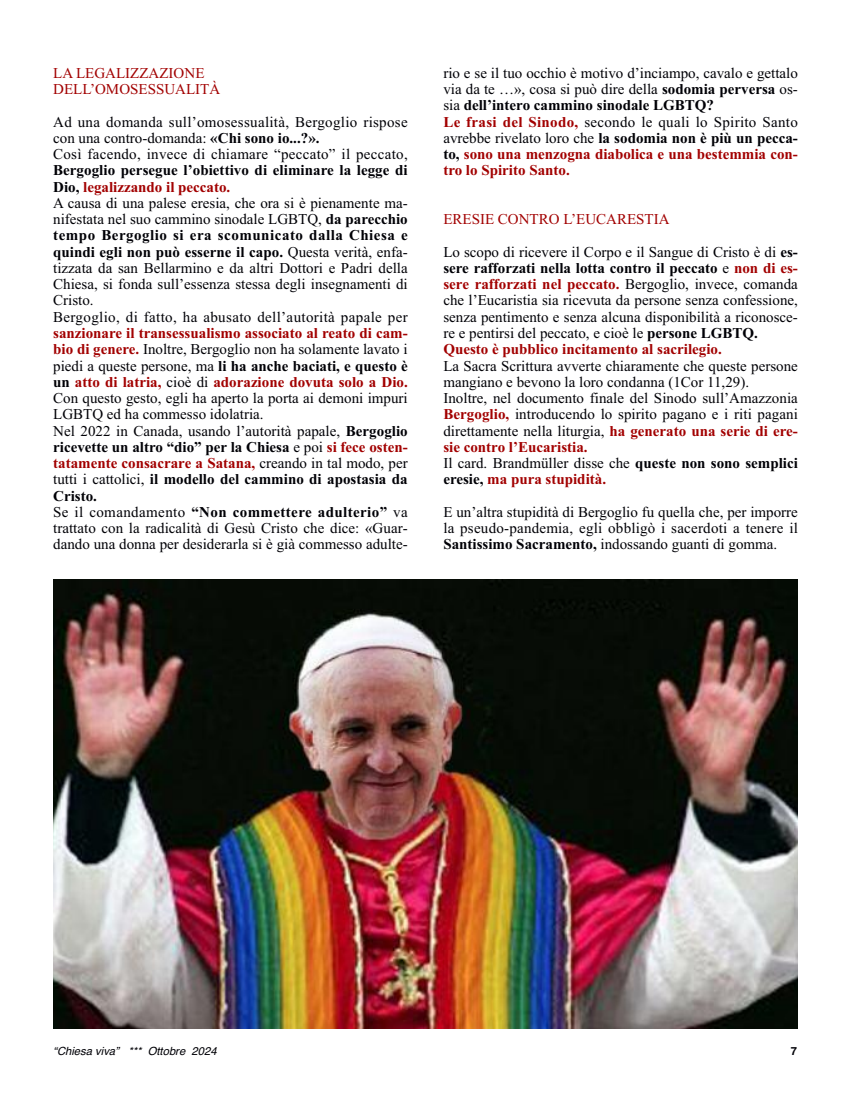
<style>
.page{position:relative;width:851px;height:1117px;background:#fff}
.page>*{position:absolute;margin:0;border:0;box-sizing:border-box;transform-origin:0 0}
.t1{font:15px/16.2px "Times New Roman";color:#000006}
.t2{font:15px/16.2px "Times New Roman";letter-spacing:.02em;color:#000006}
.t3{font:15px/16.2px "Times New Roman";color:#a20000}
.t4{font:italic 11.25px "Helvetica";color:#000006}
.t5{font:700 11.25px "Helvetica";color:#000006}
.s1{font-weight:700}
.s2{font-weight:700;color:#a20000}
.s3{color:#a20000}
</style>
<div class="page">
<img style="left:53px;top:580px;width:744px;height:448px">
<p class="t3" style="left:53px;top:64px;width:168px">LA LEGALIZZAZIONE<br>DELL’OMOSESSUALITÀ</p>
<p class="t2" style="left:53px;top:113px;width:356px">Ad una domanda sull’omosessualità, Bergoglio rispose con una contro-domanda: <span class="s1">«Chi sono io...?».<br></span>Così facendo, invece di chiamare “peccato” il peccato,</p>
<p class="t1" style="left:53px;top:162px;width:356px"><span class="s1">Bergoglio persegue l’obiettivo di eliminare la legge di Dio,</span> <span class="s2">legalizzando il peccato.<br></span>A causa di una palese eresia, che ora si è pienamente ma&shy;nifestata nel suo cammino sinodale LGBTQ, <span class="s1">da parecchio tempo Bergoglio si era scomunicato dalla Chiesa e quindi egli non può esserne il capo.</span> Questa verità, enfa&shy;tizzata da san Bellarmino e da altri Dottori e Padri della Chiesa, si fonda sull’essenza stessa degli insegnamenti di Cristo.<br>Bergoglio, di fatto, ha abusato dell’autorità papale per</p>
<p class="t1" style="left:53px;top:324px;width:356px"><span class="s2">sanzionare il transessualismo associato al reato di cam&shy;bio di genere.</span> Inoltre, Bergoglio non ha solamente lavato i piedi a queste persone, ma <span class="s1">li ha anche baciati, e questo è un</span> <span class="s2">atto di latria,</span> cioè di <span class="s2">adorazione dovuta solo a Dio.<br></span>Con questo gesto, egli ha aperto la porta ai demoni impuri LGBTQ ed ha commesso idolatria.<br>Nel 2022 in Canada, usando l’autorità papale, <span class="s1">Bergoglio ricevette un altro “dio” per la Chiesa</span> e poi <span class="s2">si fece osten&shy;tatamente consacrare a Satana,</span> creando in tal modo, per tutti i cattolici, <span class="s1">il modello del cammino di apostasia da Cristo.<br></span>Se il comandamento <span class="s1">“Non commettere adulterio”</span> va trattato con la radicalità di Gesù Cristo che dice: «Guar&shy;dando una donna per desiderarla si è già commesso adulte-</p>
<p class="t1" style="left:443px;top:64px;width:356px">rio e se il tuo occhio è motivo d’inciampo, cavalo e gettalo via da te …», cosa si può dire della <span class="s1">sodomia perversa</span> os&shy;sia <span class="s1">dell’intero cammino sinodale LGBTQ?<br></span><span class="s2">Le frasi del Sinodo,</span> secondo le quali lo Spirito Santo avrebbe rivelato loro che <span class="s1">la sodomia non è più un pecca&shy;to,</span> <span class="s2">sono una menzogna diabolica e una bestemmia con&shy;tro lo Spirito Santo.</span></p>
<p class="t1" style="left:443px;top:203px;width:356px;line-height:32.5px"><span class="s3">ERESIE CONTRO L’EUCARESTIA<br></span>Lo scopo di ricevere il Corpo e il Sangue di Cristo è di <span class="s1">es-</span></p>
<p class="t1" style="left:443px;top:259px;width:356px"><span class="s1">sere rafforzati nella lotta contro il peccato</span> e <span class="s2">non di es&shy;sere rafforzati nel peccato.</span> Bergoglio, invece, comanda che l’Eucaristia sia ricevuta da persone senza confessione, senza pentimento e senza alcuna disponibilità a riconosce&shy;re e pentirsi del peccato, e cioè le <span class="s1">persone LGBTQ.<br></span><span class="s2">Questo è pubblico incitamento al sacrilegio.</span></p>
<p class="t1" style="left:443px;top:357px;width:356px">La Sacra Scrittura avverte chiaramente che queste persone mangiano e bevono la loro condanna (1Cor 11,29).<br>Inoltre, nel documento finale del Sinodo sull’Amazzonia <span class="s2">Bergoglio,</span> introducendo lo spirito pagano e i riti pagani direttamente nella liturgia, <span class="s2">ha generato una serie di ere&shy;sie contro l’Eucaristia.<br></span>Il card. Brandmüller disse che <span class="s1">queste non sono semplici eresie,</span> <span class="s2">ma pura stupidità.</span></p>
<p class="t1" style="left:443px;top:503px;width:356px;text-align:justify">E un’altra stupidità di Bergoglio fu quella che, per imporre la pseudo-pandemia, egli obbligò i sacerdoti a tenere il <span class="s1">Santissimo Sacramento,</span> indossando guanti di gomma.</p>
<p class="t4" style="left:53px;top:1044px;width:165px">“Chiesa viva” *** Ottobre 2024</p>
<p class="t5" style="left:790px;top:1044px;width:8px">7</p>
</div>
